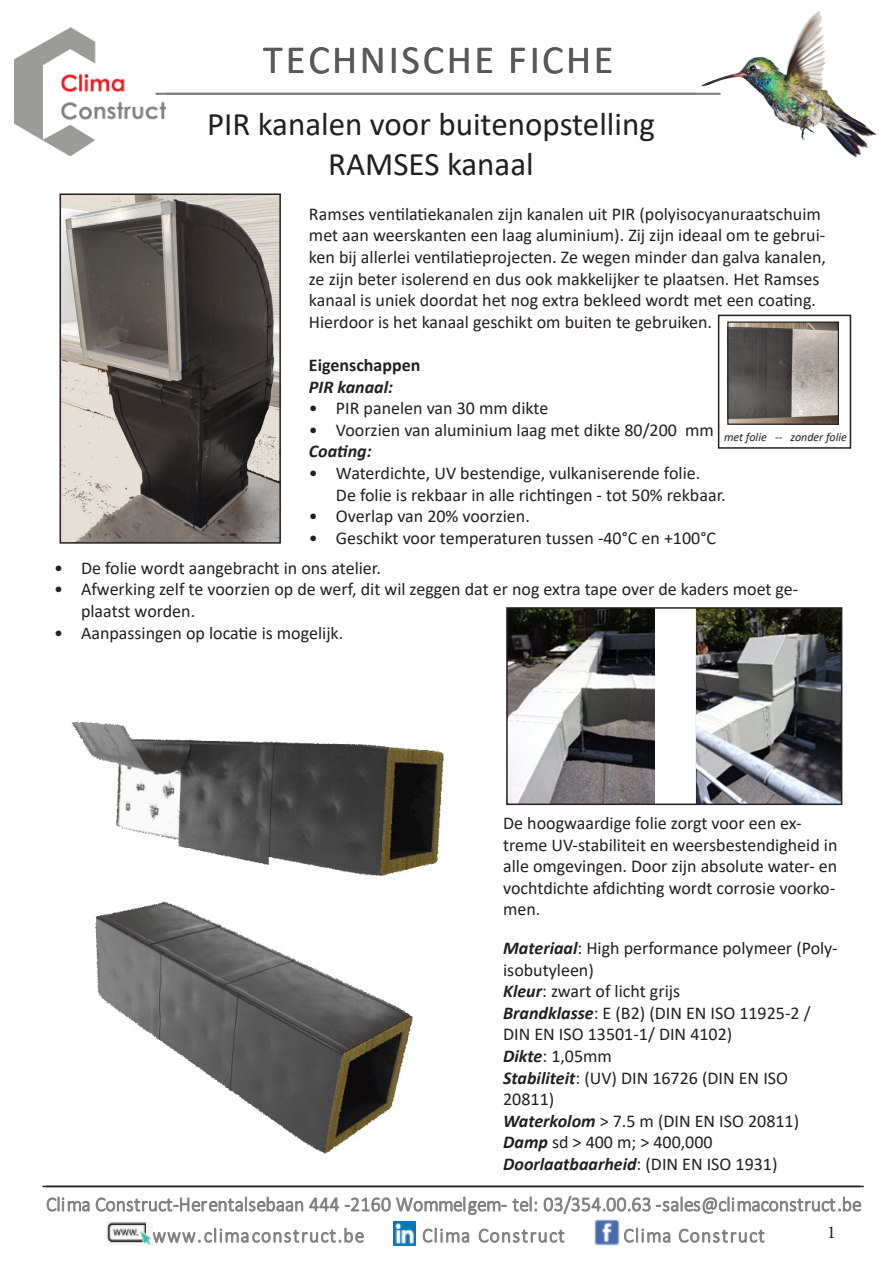
<style>
.page{position:relative;width:893px;height:1263px;background:#fff}
.page>*{position:absolute;margin:0;border:0;box-sizing:border-box;transform-origin:0 0}
.t1{font:40.2px "Calibri";letter-spacing:.065em;color:#595959}
.t2{font:33px "Calibri";color:#231f20}
.t3{font:18px/21.6px "Calibri";color:#231f20}
.t4{font:italic 700 18px "Calibri";color:#231f20}
.t5{font:700 18px "Calibri";color:#231f20}
.t6{font:18px "Minion Pro";color:#231f20}
.t7{font:italic 12px "Calibri";color:#231f20}
.s1{font-weight:700;font-style:italic}
.s2{font-weight:400;font-style:normal}
</style>
<div class="page">
<img style="left:15px;top:28px;width:151px;height:127px">
<img style="left:696px;top:11px;width:181px;height:147px">
<svg style="left:153px;top:1227px;width:211px;height:16px"></svg>
<svg style="left:423px;top:1227px;width:46px;height:16px"></svg>
<svg style="left:479px;top:1228px;width:86px;height:15px"></svg>
<svg style="left:624px;top:1227px;width:46px;height:16px"></svg>
<svg style="left:679px;top:1228px;width:86px;height:15px"></svg>
<svg style="left:394px;top:1222px;width:22px;height:23px"></svg>
<svg style="left:595px;top:1219px;width:24px;height:26px"></svg>
<svg style="left:107px;top:1222px;width:44px;height:23px"></svg>
<svg style="left:47px;top:1196px;width:43px;height:16px"></svg>
<svg style="left:96px;top:1196px;width:207px;height:16px"></svg>
<svg style="left:309px;top:1196px;width:228px;height:19px"></svg>
<svg style="left:544px;top:1195px;width:317px;height:20px"></svg>
<hr style="left:43px;top:1186px;width:817px;height:1px;background:#231f20">
<hr style="left:46px;top:1186px;width:818px;height:1px;background:#231f20">
<hr style="left:156px;top:93px;width:565px;height:2px;background:#808080">
<img style="left:63px;top:196px;width:215px;height:345px">
<div style="left:60px;top:193px;width:221px;height:351px;border:2px solid #231f20"></div>
<img style="left:729px;top:323px;width:108px;height:100px">
<div style="left:727px;top:321px;width:112px;height:104px;border:1px solid #231f20"></div>
<img style="left:95px;top:901px;width:319px;height:253px">
<img style="left:71px;top:721px;width:373px;height:155px">
<img style="left:509px;top:610px;width:330px;height:192px">
<div style="left:506px;top:607px;width:336px;height:198px;border:2px solid #231f20"></div>
<div style="left:718px;top:315px;width:133px;height:134px;border:2px solid #231f20"></div>
<p class="t1" style="left:263px;top:32px;width:352px">TECHNISCHE FICHE</p>
<p class="t2" style="left:207px;top:101px;width:449px">PIR kanalen voor buitenopstelling</p>
<p class="t2" style="left:328px;top:141px;width:207px">RAMSES kanaal</p>
<p class="t3" style="left:309px;top:202px;width:518px">Ramses ventilatiekanalen zijn kanalen uit PIR (polyisocyanuraatschuim met aan weerskanten een laag aluminium). Zij zijn ideaal om te gebrui&shy;ken bij allerlei ventilatieprojecten. Ze wegen minder dan galva kanalen, ze zijn beter isolerend en dus ook makkelijker te plaatsen. Het Ramses kanaal is uniek doordat het nog extra bekleed wordt met een coating.<br>Hierdoor is het kanaal geschikt om buiten te gebruiken.</p>
<p class="t5" style="left:309px;top:352px;width:113px">Eigenschappen</p>
<p class="t4" style="left:309px;top:374px;width:86px">PIR kanaal:</p>
<p class="t3" style="left:309px;top:397px;width:241px">• PIR panelen van 30 mm dikte</p>
<p class="t3" style="left:309px;top:418px;width:406px">• Voorzien van aluminium laag met dikte 80/200 mm</p>
<p class="t4" style="left:309px;top:439px;width:64px">Coating:</p>
<p class="t3" style="left:336px;top:462px;width:391px;text-indent:-27px">• Waterdichte, UV bestendige, vulkaniserende folie.<br>De folie is rekbaar in alle richtingen - tot 50% rekbaar.</p>
<p class="t3" style="left:309px;top:505px;width:222px">• Overlap van 20% voorzien.</p>
<p class="t3" style="left:309px;top:526px;width:409px">• Geschikt voor temperaturen tussen -40°C en +100°C</p>
<p class="t3" style="left:54px;top:556px;width:328px">• De folie wordt aangebracht in ons atelier.</p>
<p class="t3" style="left:81px;top:578px;width:719px;text-indent:-27px">• Afwerking zelf te voorzien op de werf, dit wil zeggen dat er nog extra tape over de kaders moet ge&shy;plaatst worden.</p>
<p class="t3" style="left:54px;top:621px;width:291px">• Aanpassingen op locatie is mogelijk.</p>
<p class="t7" style="left:724px;top:428px;width:124px">met folie -- zonder folie</p>
<p class="t3" style="left:503px;top:812px;width:336px">De hoogwaardige folie zorgt voor een ex&shy;treme UV-stabiliteit en weersbestendigheid in alle omgevingen. Door zijn absolute water- en vochtdichte afdichting wordt corrosie voorko&shy;men.</p>
<p class="t3" style="left:503px;top:937px;width:336px"><span class="s1">Materiaal</span>: High performance polymeer (Poly&shy;isobutyleen)</p>
<p class="t3" style="left:503px;top:980px;width:178px"><span class="s1">Kleur</span>: zwart of licht grijs</p>
<p class="t3" style="left:503px;top:1001px;width:309px"><span class="s1">Brandklasse</span>: E (B2) (DIN EN ISO 11925-2 /</p>
<p class="t3" style="left:503px;top:1023px;width:231px">DIN EN ISO 13501-1/ DIN 4102)</p>
<p class="t3" style="left:503px;top:1045px;width:110px"><span class="s1">Dikte</span>: 1,05mm</p>
<p class="t3" style="left:503px;top:1066px;width:286px"><span class="s1">Stabiliteit</span>: (UV) DIN 16726 (DIN EN ISO<br>20811)</p>
<p class="t3" style="left:503px;top:1109px;width:297px"><span class="s1">Waterkolom</span> &gt; 7.5 m (DIN EN ISO 20811)</p>
<p class="t3" style="left:503px;top:1131px;width:211px"><span class="s1">Damp</span> sd &gt; 400 m; &gt; 400,000</p>
<p class="t4" style="left:503px;top:1151px;width:276px">Doorlaatbaarheid<span class="s2">: (DIN EN ISO 1931)</span></p>
<p class="t6" style="left:827px;top:1220px;width:10px">1</p>
</div>
